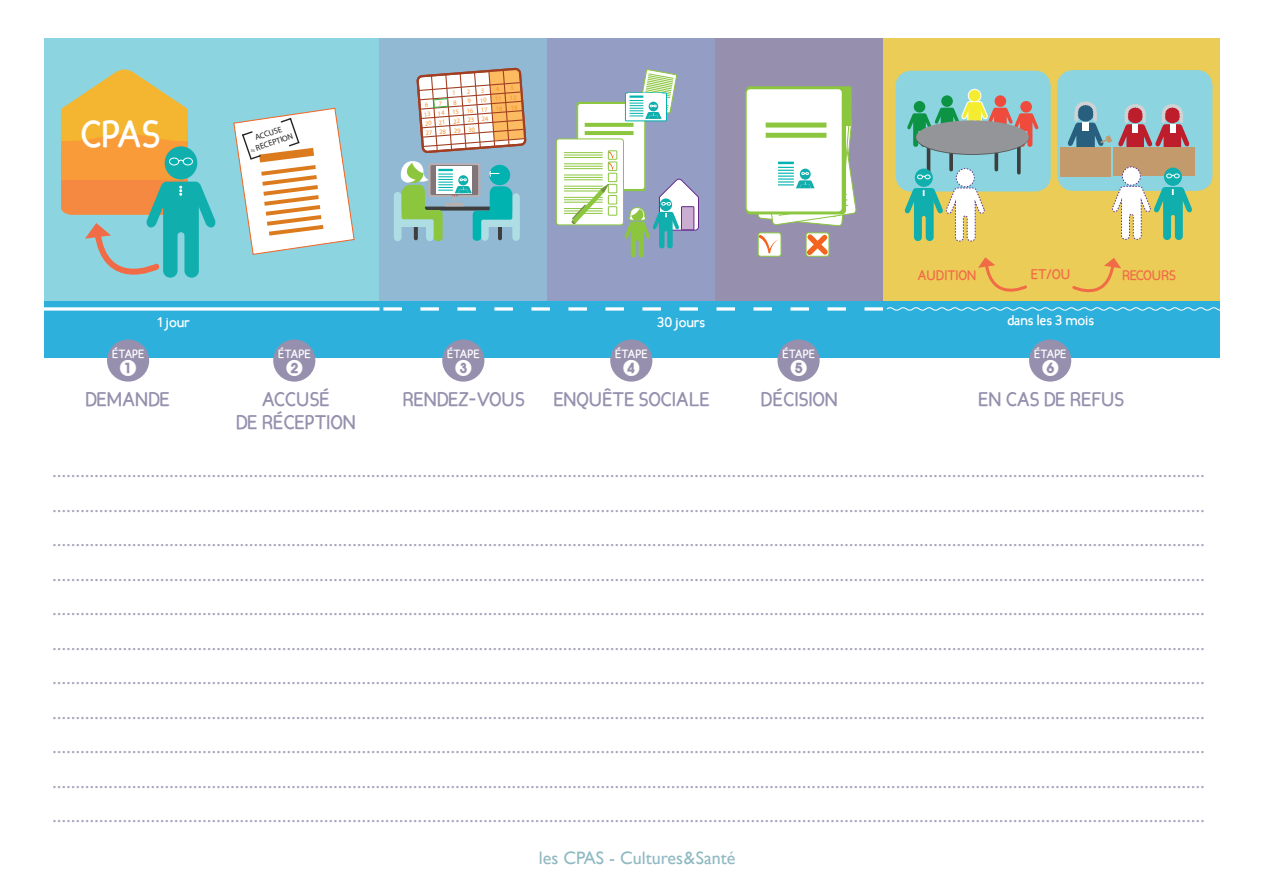
<style>
.page{position:relative;width:1263px;height:893px;background:#fff}
.page>*{position:absolute;margin:0;border:0;box-sizing:border-box;transform-origin:0 0}
.t1{font:700 37.2px "Candela";color:#fff}
.t2{font:700 19.5px/23.4px "Candela";color:#9690ae;text-align:center}
.t3{font:18px "Gill Sans";color:#8fb9c2}
.t4{font:700 16.5px/34.5px "Candela";color:#a7a1bb;text-align:justify}
.t5{font:700 13.95px "Candela";color:#fff}
.t6{font:700 13.95px "Candela";color:#f26b47}
.t7{font:700 13.65px "Candela";color:#f26b47}
.t8{font:700 11.85px "Candela";letter-spacing:-.04em;color:#fff}
.t9{font:8.25px "Myriad Pro";color:#231f20}
.t10{font:6.6px/9.4px "Myriad Pro";color:#f6922a}
</style>
<div class="page">
<div style="left:44px;top:38px;width:335px;height:309px;background:#8cd4df"></div>
<div style="left:715px;top:38px;width:168px;height:315px;background:#9690ae"></div>
<div style="left:547px;top:38px;width:168px;height:312px;background:#949ec4"></div>
<div style="left:379px;top:38px;width:168px;height:308px;background:#91b9d3"></div>
<div style="left:883px;top:38px;width:336px;height:279px;background:#eacc57"></div>
<div style="left:44px;top:301px;width:1175px;height:56px;background:#2eb0dd"></div>
<svg style="left:44px;top:307px;width:335px;height:4px"></svg>
<svg style="left:61px;top:69px;width:154px;height:209px"></svg>
<div style="left:107px;top:339px;width:42px;height:43px;background:#9690ae;border-radius:50%"></div>
<div style="left:273px;top:339px;width:42px;height:43px;background:#9690ae;border-radius:50%"></div>
<div style="left:442px;top:339px;width:42px;height:43px;background:#9690ae;border-radius:50%"></div>
<div style="left:610px;top:339px;width:42px;height:43px;background:#9690ae;border-radius:50%"></div>
<div style="left:777px;top:339px;width:43px;height:43px;background:#9690ae;border-radius:50%"></div>
<div style="left:1029px;top:339px;width:42px;height:43px;background:#9690ae;border-radius:50%"></div>
<svg style="left:233px;top:108px;width:122px;height:147px"></svg>
<svg style="left:383px;top:66px;width:837px;height:246px"></svg>
<h1 class="t1" style="left:80px;top:110px;width:82px">CPAS</h1>
<p class="t9" style="left:254px;top:133px;width:29px;rotate:-19deg">ACCUSE</p>
<p class="t9" style="left:254px;top:143px;width:40px;rotate:-19deg">RECEPTION</p>
<p class="t10" style="left:495px;top:94px;width:23px;rotate:-4deg">11 12</p>
<p class="t10" style="left:424px;top:109px;width:65px;rotate:-4deg">13 14 15 16 17</p>
<p class="t10" style="left:495px;top:104px;width:23px;rotate:-4deg">18 19</p>
<p class="t10" style="left:425px;top:118px;width:65px;rotate:-4deg">20 21 22 23 24<br>27 28 29 30</p>
<p class="t6" style="left:1031px;top:265px;width:41px">ET/OU</p>
<p class="t7" style="left:917px;top:266px;width:60px">AUDITION</p>
<p class="t7" style="left:1122px;top:266px;width:54px">RECOURS</p>
<p class="t8" style="left:112px;top:346px;width:34px">ÉTAPE</p>
<p class="t5" style="left:158px;top:313px;width:34px">1 JOUR</p>
<p class="t5" style="left:657px;top:313px;width:50px">30 JOURS</p>
<p class="t5" style="left:1007px;top:311px;width:88px">DANS LES 3 MOIS</p>
<p class="t8" style="left:278px;top:346px;width:34px">ÉTAPE</p>
<p class="t8" style="left:447px;top:346px;width:34px">ÉTAPE</p>
<p class="t8" style="left:615px;top:346px;width:34px">ÉTAPE</p>
<p class="t8" style="left:782px;top:346px;width:34px">ÉTAPE</p>
<p class="t8" style="left:1034px;top:346px;width:34px">ÉTAPE</p>
<p class="t2" style="left:85px;top:387px;width:86px">DEMANDE</p>
<p class="t2" style="left:236px;top:387px;width:122px">ACCUSÉ<br>DE RÉCEPTION</p>
<p class="t2" style="left:402px;top:388px;width:122px">RENDEZ-VOUS</p>
<p class="t2" style="left:553px;top:387px;width:158px">ENQUÊTE SOCIALE</p>
<p class="t2" style="left:760px;top:387px;width:79px">DÉCISION</p>
<p class="t2" style="left:978px;top:387px;width:40px">EN CAS</p>
<p class="t2" style="left:1044px;top:387px;width:80px">DE REFUS</p>
<p class="t4" style="left:52px;top:454px;width:1154px">...................................................................................................................................................................................................................................................... ...................................................................................................................................................................................................................................................... ...................................................................................................................................................................................................................................................... ...................................................................................................................................................................................................................................................... ...................................................................................................................................................................................................................................................... ...................................................................................................................................................................................................................................................... ...................................................................................................................................................................................................................................................... ...................................................................................................................................................................................................................................................... ...................................................................................................................................................................................................................................................... ...................................................................................................................................................................................................................................................... ......................................................................................................................................................................................................................................................</p>
<p class="t3" style="left:539px;top:847px;width:198px">les cpas - Cultures&amp; Santé</p>
</div>
